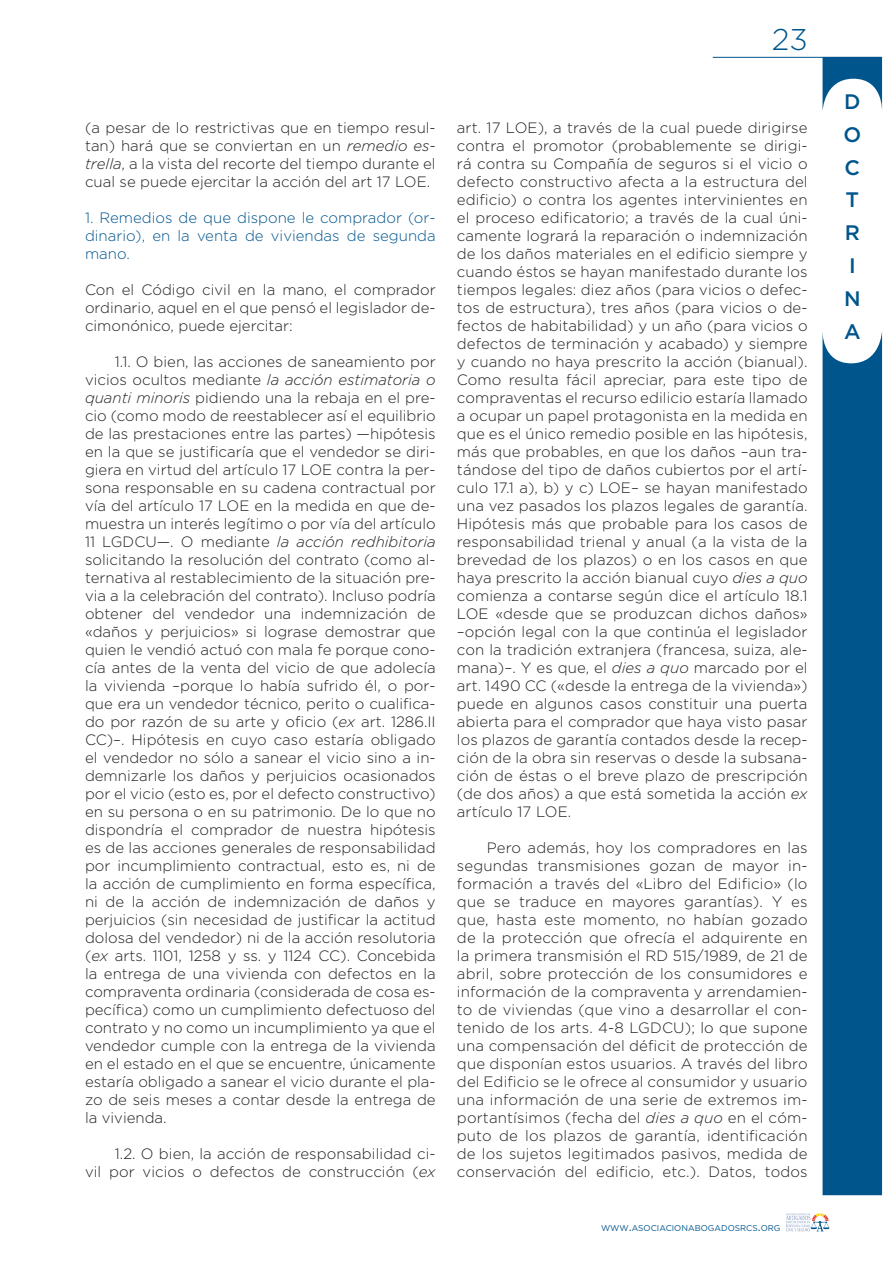
<style>
.page{position:relative;width:893px;height:1263px;background:#fff}
.page>*{position:absolute;margin:0;border:0;box-sizing:border-box;transform-origin:0 0}
.t1{font:300 30px "Gotham";color:#00558d}
.t2{font:500 21px/33px "Gotham";color:#00558d}
.t3{font:300 15px/18px "Gotham";color:#231f20;text-align:justify}
.t4{font:300 15px/18px "Gotham";color:#00558d;text-align:justify}
.t5{font:8.4px "Gotham";color:#00558d}
.s1{font-style:italic}
.s2{font-size:12px}
</style>
<div class="page">
<hr style="left:713px;top:57px;width:169px;height:1px;background:#00558d">
<svg style="left:822px;top:57px;width:61px;height:53px"></svg>
<svg style="left:822px;top:332px;width:60px;height:863px;background:#236c9c"></svg>
<svg style="left:786px;top:1213px;width:43px;height:18px"></svg>
<h1 class="t1" style="left:772px;top:28px;width:37px">23</h1>
<p class="t3" style="left:85px;top:120px;width:352px">(a pesar de lo restrictivas que en tiempo resul&shy;tan) hará que se conviertan en un <span class="s1">remedio es&shy;trella</span>, a la vista del recorte del tiempo durante el cual se puede ejercitar la acción del art 17 LOE.</p>
<p class="t4" style="left:85px;top:210px;width:352px">1. Remedios de que dispone le comprador (or&shy;dinario), en la venta de viviendas de segunda mano.</p>
<p class="t3" style="left:85px;top:282px;width:352px">Con el Código civil en la mano, el comprador ordinario, aquel en el que pensó el legislador de&shy;cimonónico, puede ejercitar:</p>
<p class="t3" style="left:85px;top:354px;width:352px;text-indent:30px">1.1. O bien, las acciones de saneamiento por vicios ocultos mediante <span class="s1">la acción estimatoria o quanti minoris</span> pidiendo una la rebaja en el pre&shy;cio (como modo de reestablecer así el equilibrio de las prestaciones entre las partes) —hipótesis en la que se justificaría que el vendedor se diri&shy;giera en virtud del artículo 17 LOE contra la per&shy;sona responsable en su cadena contractual por vía del artículo 17 LOE en la medida en que de&shy;muestra un interés legítimo o por vía del artículo 11 LGDCU—. O mediante <span class="s1">la acción redhibitoria </span>solicitando la resolución del contrato (como al&shy;ternativa al restablecimiento de la situación pre&shy;via a la celebración del contrato). Incluso podría obtener del vendedor una indemnización de «daños y perjuicios» si lograse demostrar que quien le vendió actuó con mala fe porque cono&shy;cía antes de la venta del vicio de que adolecía la vivienda –porque lo había sufrido él, o por&shy;que era un vendedor técnico, perito o cualifica&shy;do por razón de su arte y oficio (<span class="s1">ex</span> art. 1286.II CC)–. Hipótesis en cuyo caso estaría obligado el vendedor no sólo a sanear el vicio sino a in&shy;demnizarle los daños y perjuicios ocasionados por el vicio (esto es, por el defecto constructivo) en su persona o en su patrimonio. De lo que no dispondría el comprador de nuestra hipótesis es de las acciones generales de responsabilidad por incumplimiento contractual, esto es, ni de la acción de cumplimiento en forma específica, ni de la acción de indemnización de daños y perjuicios (sin necesidad de justificar la actitud dolosa del vendedor) ni de la acción resolutoria (<span class="s1">ex</span> arts. 1101, 1258 y ss. y 1124 CC). Concebida la entrega de una vivienda con defectos en la compraventa ordinaria (considerada de cosa es&shy;pecífica) como un cumplimiento defectuoso del contrato y no como un incumplimiento ya que el vendedor cumple con la entrega de la vivienda en el estado en el que se encuentre, únicamente estaría obligado a sanear el vicio durante el pla&shy;zo de seis meses a contar desde la entrega de la vivienda.</p>
<p class="t3" style="left:85px;top:1146px;width:352px;text-align:right">1.2. O bien, la acción de responsabilidad ci-<br>vil por vicios o defectos de construcción (<span class="s1">ex</span></p>
<p class="t3" style="left:457px;top:120px;width:352px">art. 17 LOE), a través de la cual puede dirigirse contra el promotor (probablemente se dirigi&shy;rá contra su Compañía de seguros si el vicio o defecto constructivo afecta a la estructura del edificio) o contra los agentes intervinientes en el proceso edificatorio; a través de la cual úni&shy;camente logrará la reparación o indemnización de los daños materiales en el edificio siempre y cuando éstos se hayan manifestado durante los tiempos legales: diez años (para vicios o defec&shy;tos de estructura), tres años (para vicios o de&shy;fectos de habitabilidad) y un año (para vicios o defectos de terminación y acabado) y siempre y cuando no haya prescrito la acción (bianual).<br>Como resulta fácil apreciar, para este tipo de compraventas el recurso edilicio estaría llamado a ocupar un papel protagonista en la medida en que es el único remedio posible en las hipótesis, más que probables, en que los daños –aun tra&shy;tándose del tipo de daños cubiertos por el artí&shy;culo 17.1 a), b) y c) LOE– se hayan manifestado una vez pasados los plazos legales de garantía.<br>Hipótesis más que probable para los casos de responsabilidad trienal y anual (a la vista de la brevedad de los plazos) o en los casos en que haya prescrito la acción bianual cuyo <span class="s1">dies a quo </span>comienza a contarse según dice el artículo 18.1<br>LOE «desde que se produzcan dichos daños» –opción legal con la que continúa el legislador con la tradición extranjera (francesa, suiza, ale&shy;mana)–. Y es que, el <span class="s1">dies a quo</span> marcado por el art. 1490 CC («desde la entrega de la vivienda») puede en algunos casos constituir una puerta abierta para el comprador que haya visto pasar los plazos de garantía contados desde la recep&shy;ción de la obra sin reservas o desde la subsana&shy;ción de éstas o el breve plazo de prescripción (de dos años) a que está sometida la acción <span class="s1">ex </span>artículo 17 LOE.</p>
<p class="t3" style="left:457px;top:840px;width:352px;text-indent:30px">Pero además, hoy los compradores en las segundas transmisiones gozan de mayor in&shy;formación a través del «Libro del Edificio» (lo que se traduce en mayores garantías). Y es que, hasta este momento, no habían gozado de la protección que ofrecía el adquirente en la primera transmisión el RD 515/1989, de 21 de abril, sobre protección de los consumidores e información de la compraventa y arrendamien&shy;to de viviendas (que vino a desarrollar el con&shy;tenido de los arts. 4-8 LGDCU); lo que supone una compensación del déficit de protección de que disponían estos usuarios. A través del libro del Edificio se le ofrece al consumidor y usuario una información de una serie de extremos im&shy;portantísimos (fecha del <span class="s1">dies a quo</span> en el cóm&shy;puto de los plazos de garantía, identificación de los sujetos legitimados pasivos, medida de conservación del edificio, etc.). Datos, todos</p>
<p class="t5" style="left:601px;top:1226px;width:181px">WWW<span class="s2">.</span>ASOCIACIONABOGADOSRCS<span class="s2">.</span>ORG</p>
<h2 class="t2" style="left:843px;top:86px;width:19px">D<br>O<br>C<br>T<br>R<br>I<br>N<br>A</h2>
</div>
